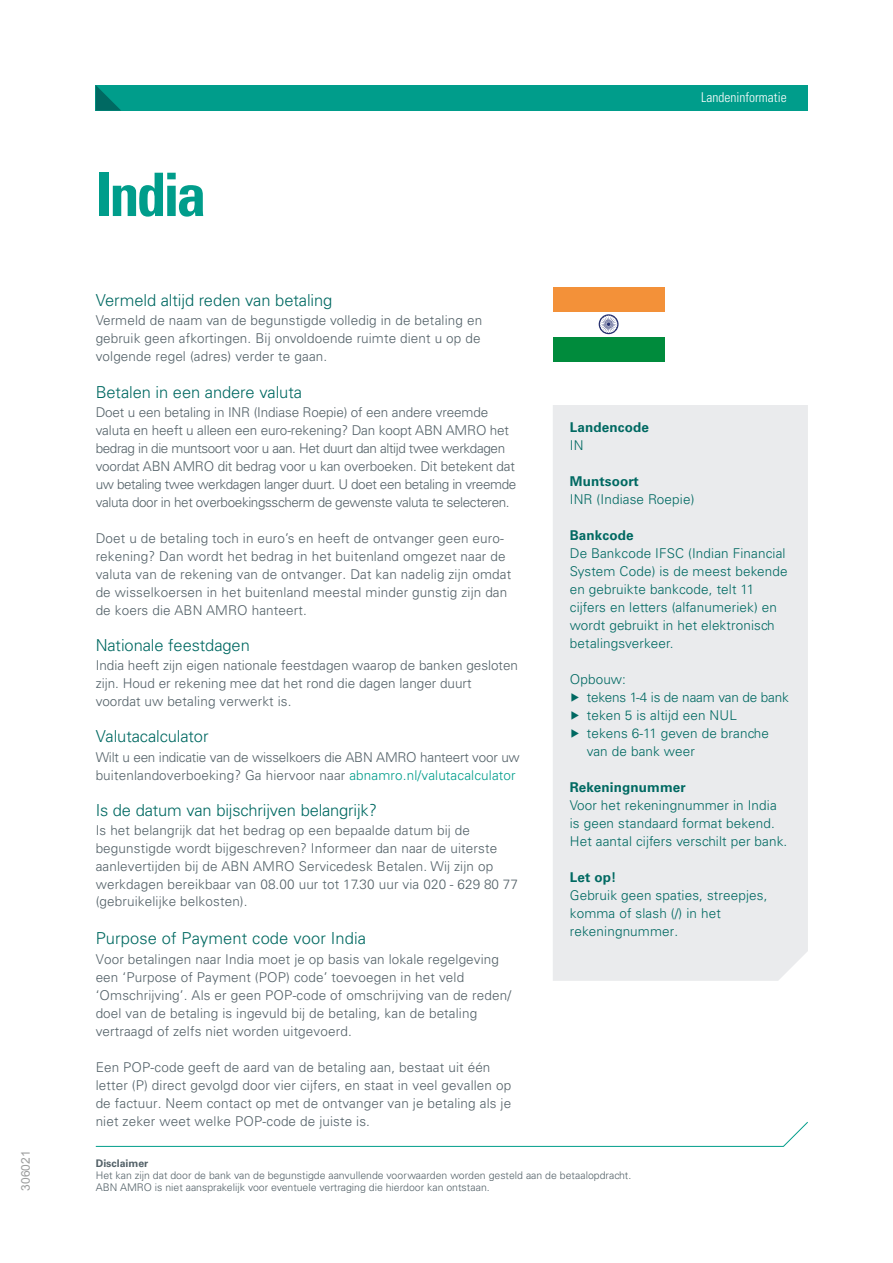
<style>
.page{position:relative;width:893px;height:1263px;background:#fff}
.page>*{position:absolute;margin:0;border:0;box-sizing:border-box;transform-origin:0 0}
.Bodyheading-01{font:700 condensed 60px "Univers LT Std";letter-spacing:-.055em;color:#009d8b}
.Bodyheading-01-2{font:300 16.5px "Univers LT Std";letter-spacing:-.005em;color:#006962}
.Bodyheading-01-3{font:300 16.5px "Univers LT Std";letter-spacing:.01em;color:#006961}
.Bodyheading-01-4{font:300 13.5px/18px "Univers LT Std";letter-spacing:.01em;color:#536168}
.kader_body{font:300 13.5px/18px "Univers LT Std";letter-spacing:.01em;color:#006962}
.Bodyheading-01-5{font:300 13.5px/18px "Univers LT Std";letter-spacing:-.03em;color:#536168}
.kader_kopje{font:700 13.5px "Univers LT Std";letter-spacing:.01em;color:#006962}
.kader_body-2{font:300 13.5px "Univers LT Std";letter-spacing:-.01em;color:#006962}
.t1{font:300 condensed 13.5px "Univers LT Std";color:#fff}
.t2{font:12px "Arial";color:#9c9d9d}
.t3{font:300 10.5px/12px "Univers LT Std";color:#536168}
.t4{font:700 10.5px "Univers LT Std";color:#536168}
.s1{color:#009d8b}
.s2{font-weight:700}
</style>
<div class="page">
<div style="left:96px;top:85px;width:712px;height:26px;background:#009d8b"></div>
<svg style="left:96px;top:85px;width:25px;height:26px"></svg>
<svg style="left:95px;top:1122px;width:713px;height:25px"></svg>
<div style="left:553px;top:406px;width:255px;height:575px;background:#eaebed"></div>
<div style="left:553px;top:287px;width:111px;height:74px;background:#f39139"></div>
<div style="left:553px;top:312px;width:111px;height:25px;background:#fff"></div>
<div style="left:553px;top:337px;width:111px;height:24px;background:#008b3c"></div>
<svg style="left:599px;top:315px;width:19px;height:18px"></svg>
<p class="t2" style="left:18px;top:1191px;width:42px;rotate:-90deg">306021</p>
<p class="Bodyheading-01" style="left:96px;top:158px;width:112px">India</p>
<p class="Bodyheading-01-2" style="left:96px;top:290px;width:238px">Vermeld altijd reden van betaling</p>
<p class="Bodyheading-01-4" style="left:96px;top:311px;width:388px;text-align:justify">Vermeld de naam van de begunstigde volledig in de betaling en gebruik geen afkortingen. Bij onvoldoende ruimte dient u op de volgende regel (adres) verder te gaan.</p>
<p class="Bodyheading-01-2" style="left:96px;top:382px;width:208px">Betalen in een andere valuta</p>
<p class="Bodyheading-01-5" style="left:96px;top:403px;width:422px">Doet u een betaling in INR (Indiase Roepie) of een andere vreemde valuta en heeft u alleen een euro-rekening? Dan koopt ABN AMRO het bedrag in die muntsoort voor u aan. Het duurt dan altijd twee werkdagen voordat ABN AMRO dit bedrag voor u kan overboeken. Dit betekent dat uw betaling twee werkdagen langer duurt. U doet een betaling in vreemde valuta door in het overboekingsscherm de gewenste valuta te selecteren.</p>
<p class="Bodyheading-01-4" style="left:96px;top:529px;width:417px">Doet u de betaling toch in euro’s en heeft de ontvanger geen euro&shy;rekening? Dan wordt het bedrag in het buitenland omgezet naar de valuta van de rekening van de ontvanger. Dat kan nadelig zijn omdat de wisselkoersen in het buitenland meestal minder gunstig zijn dan de koers die ABN AMRO hanteert.</p>
<p class="Bodyheading-01-2" style="left:96px;top:635px;width:156px">Nationale feestdagen</p>
<p class="Bodyheading-01-4" style="left:96px;top:656px;width:424px">India heeft zijn eigen nationale feestdagen waarop de banken gesloten zijn. Houd er rekening mee dat het rond die dagen langer duurt voordat uw betaling verwerkt is.</p>
<p class="Bodyheading-01-2" style="left:96px;top:726px;width:114px">Valutacalculator</p>
<p class="Bodyheading-01-4" style="left:96px;top:748px;width:426px">Wilt u een indicatie van de wisselkoers die ABN AMRO hanteert voor uw buitenlandoverboeking? Ga hiervoor naar <span class="s1">abnamro.nl/valutacalculator</span></p>
<p class="Bodyheading-01-2" style="left:96px;top:800px;width:283px">Is de datum van bijschrijven belangrijk?</p>
<p class="Bodyheading-01-4" style="left:96px;top:821px;width:424px">Is het belangrijk dat het bedrag op een bepaalde datum bij de begunstigde wordt bijgeschreven? Informeer dan naar de uiterste aanlevertijden bij de ABN AMRO Servicedesk Betalen. Wij zijn op werkdagen bereikbaar van 08.00 uur tot 17.30 uur via 020 - 629 80 77 (gebruikelijke belkosten).</p>
<p class="Bodyheading-01-3" style="left:96px;top:929px;width:272px">Purpose of Payment code voor India</p>
<p class="Bodyheading-01-4" style="left:96px;top:950px;width:417px">Voor betalingen naar India moet je op basis van lokale regelgeving een ‘Purpose of Payment (POP) code’ toevoegen in het veld ‘Omschrijving’. Als er geen POP-code of omschrijving van de reden/ doel van de betaling is ingevuld bij de betaling, kan de betaling vertraagd of zelfs niet worden uitgevoerd.</p>
<p class="Bodyheading-01-4" style="left:96px;top:1058px;width:417px">Een POP-code geeft de aard van de betaling aan, bestaat uit één letter (P) direct gevolgd door vier cijfers, en staat in veel gevallen op de factuur. Neem contact op met de ontvanger van je betaling als je niet zeker weet welke POP-code de juiste is.</p>
<p class="t1" style="left:701px;top:89px;width:87px">Landeninformatie</p>
<p class="kader_kopje" style="left:570px;top:419px;width:81px">Landencode</p>
<p class="kader_body" style="left:570px;top:436px;width:15px">IN</p>
<p class="kader_kopje" style="left:570px;top:473px;width:71px">Muntsoort</p>
<p class="kader_body" style="left:570px;top:490px;width:126px">INR (Indiase Roepie)</p>
<p class="kader_kopje" style="left:570px;top:527px;width:65px">Bankcode</p>
<p class="kader_body" style="left:570px;top:544px;width:219px">De Bankcode IFSC (Indian Financial<br>System Code) is de meest bekende en gebruikte bankcode, telt 11 cijfers en letters (alfanumeriek) en wordt gebruikt in het elektronisch betalingsverkeer.</p>
<p class="kader_body" style="left:570px;top:670px;width:58px">Opbouw:</p>
<p class="kader_body-2" style="left:570px;top:689px;width:220px">▶ tekens 1-4 is de naam van de bank</p>
<p class="kader_body" style="left:570px;top:706px;width:169px">▶ teken 5 is altijd een NUL</p>
<p class="kader_body" style="left:587px;top:724px;width:184px;text-indent:-17px">▶ tekens 6-11 geven de branche van de bank weer</p>
<p class="kader_body" style="left:570px;top:778px;width:219px"><span class="s2">Rekeningnummer<br></span>Voor het rekeningnummer in India is geen standaard format bekend.<br>Het aantal cijfers verschilt per bank.</p>
<p class="kader_body" style="left:570px;top:868px;width:199px"><span class="s2">Let op!<br></span>Gebruik geen spaties, streepjes, komma of slash (/) in het rekeningnummer.</p>
<p class="t4" style="left:96px;top:1157px;width:54px">Disclaimer</p>
<p class="t3" style="left:96px;top:1169px;width:537px">Het kan zijn dat door de bank van de begunstigde aanvullende voorwaarden worden gesteld aan de betaalopdracht.<br>ABN AMRO is niet aansprakelijk voor eventuele vertraging die hierdoor kan ontstaan.</p>
</div>
